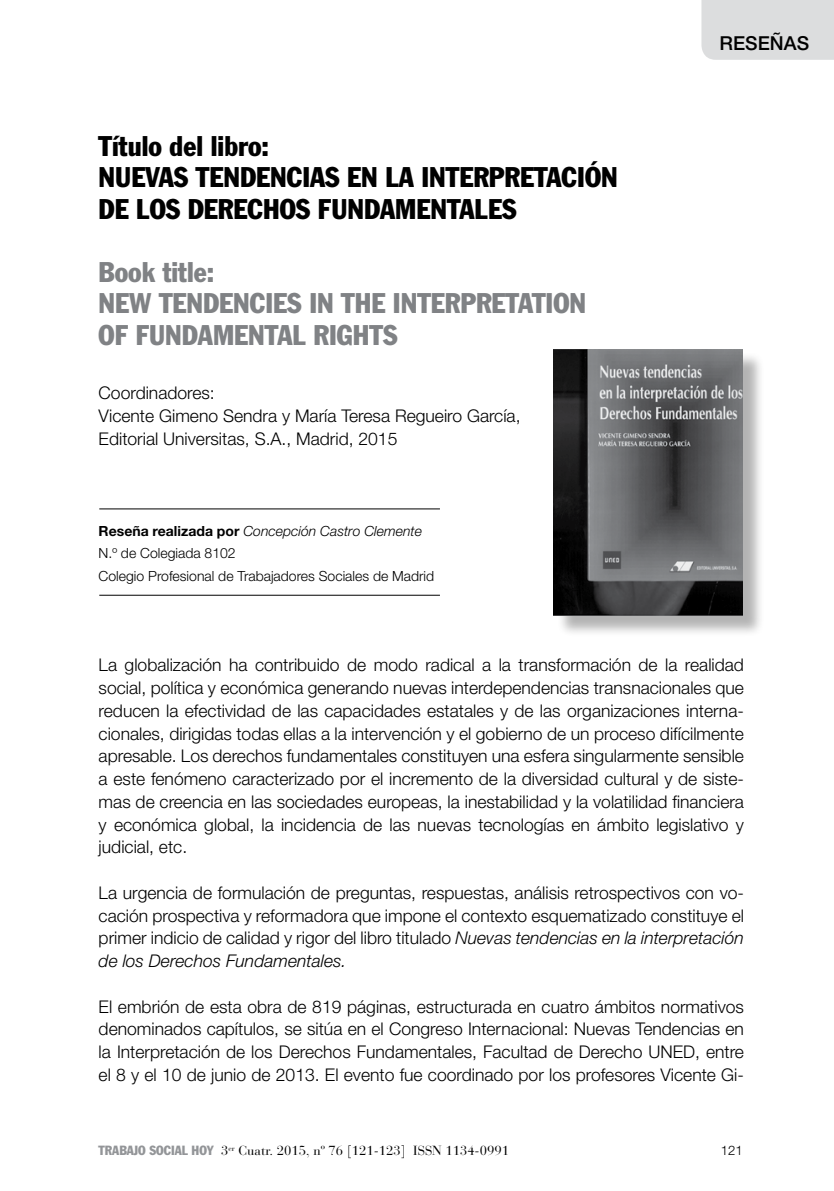
<style>
.page{position:relative;width:834px;height:1191px;background:#fff}
.page>*{position:absolute;margin:0;border:0;box-sizing:border-box;transform-origin:0 0}
.TSH_1{font:condensed 28px "Franklin Gothic";color:#000}
.TSH_Ingles{font:condensed 28px "Franklin Gothic";color:#808285}
.t1{font:500 19.25px "Helvetica Neue";color:#000}
.t2{font:300 17.5px/22.8px "Helvetica Neue";color:#000;text-align:justify}
.t3{font:300 14px "Helvetica Neue";color:#000}
.t4{font:italic 300 14px "Helvetica Neue";color:#000}
.t5{font:13.12px "Bauer Bodoni";color:#000}
.t6{font:300 13.12px "Helvetica Neue";color:#000}
.s1{font-weight:700;font-style:normal}
.s2{font-style:italic}
.s3{font-family:"Franklin Gothic";font-stretch:condensed;color:#939598}
</style>
<div class="page">
<hr style="left:99px;top:508px;width:341px;height:1px;background:#000">
<hr style="left:99px;top:595px;width:341px;height:1px;background:#000">
<div style="left:701px;top:0;width:132px;height:60px;background:#dcddde"></div>
<div style="left:556px;top:352px;width:208px;height:285px;background:#000;opacity:.3"></div>
<img style="left:553px;top:349px;width:189px;height:266px">
<p class="TSH_1" style="left:99px;top:129px;width:172px">Título del libro:</p>
<p class="TSH_1" style="left:99px;top:160px;width:520px">NUEVAS TENDENCIAS EN LA INTERPRETACIÓN</p>
<p class="TSH_1" style="left:99px;top:192px;width:419px">DE LOS DERECHOS FUNDAMENTALES</p>
<p class="TSH_Ingles" style="left:99px;top:255px;width:117px">Book title:</p>
<p class="TSH_Ingles" style="left:99px;top:286px;width:489px">NEW TENDENCIES IN THE INTERPRETATION</p>
<p class="TSH_Ingles" style="left:99px;top:318px;width:300px">OF FUNDAMENTAL RIGHTS</p>
<p class="t2" style="left:99px;top:381px;width:118px">Coordinadores:</p>
<p class="t2" style="left:99px;top:404px;width:423px">Vicente Gimeno Sendra y María Teresa Regueiro García,</p>
<p class="t2" style="left:99px;top:426px;width:300px">Editorial Universitas, S.A., Madrid, 2015</p>
<p class="t4" style="left:99px;top:522px;width:325px"><span class="s1">Reseña realizada por</span> Concepción Castro Clemente</p>
<p class="t3" style="left:99px;top:545px;width:138px">N.º de Colegiada 8102</p>
<p class="t3" style="left:99px;top:567px;width:337px">Colegio Profesional de Trabajadores Sociales de Madrid</p>
<p class="t1" style="left:719px;top:32px;width:91px">RESEÑAS</p>
<p class="t2" style="left:99px;top:653px;width:646px">La globalización ha contribuido de modo radical a la transformación de la realidad social, política y económica generando nuevas interdependencias transnacionales que reducen la efectividad de las capacidades estatales y de las organizaciones interna&shy;cionales, dirigidas todas ellas a la intervención y el gobierno de un proceso difícilmente apresable. Los derechos fundamentales constituyen una esfera singularmente sensible a este fenómeno caracterizado por el incremento de la diversidad cultural y de siste&shy;mas de creencia en las sociedades europeas, la inestabilidad y la volatilidad financiera y económica global, la incidencia de las nuevas tecnologías en ámbito legislativo y judicial, etc.</p>
<p class="t2" style="left:99px;top:881px;width:646px">La urgencia de formulación de preguntas, respuestas, análisis retrospectivos con vo&shy;cación prospectiva y reformadora que impone el contexto esquematizado constituye el primer indicio de calidad y rigor del libro titulado <span class="s2">Nuevas tendencias en la interpretación de los Derechos Fundamentales.</span></p>
<p class="t2" style="left:99px;top:994px;width:646px">El embrión de esta obra de 819 páginas, estructurada en cuatro ámbitos normativos denominados capítulos, se sitúa en el Congreso Internacional: Nuevas Tendencias en la Interpretación de los Derechos Fundamentales, Facultad de Derecho UNED, entre el 8 y el 10 de junio de 2013. El evento fue coordinado por los profesores Vicente Gi-</p>
<p class="t5" style="left:99px;top:1142px;width:412px"><span class="s3">TRABAJO SOCIAL HOY</span> 3<sup>er</sup> Cuatr. 2015, nº 76 [121-123] ISSN 1134-0991</p>
<p class="t6" style="left:720px;top:1142px;width:23px">121</p>
</div>
